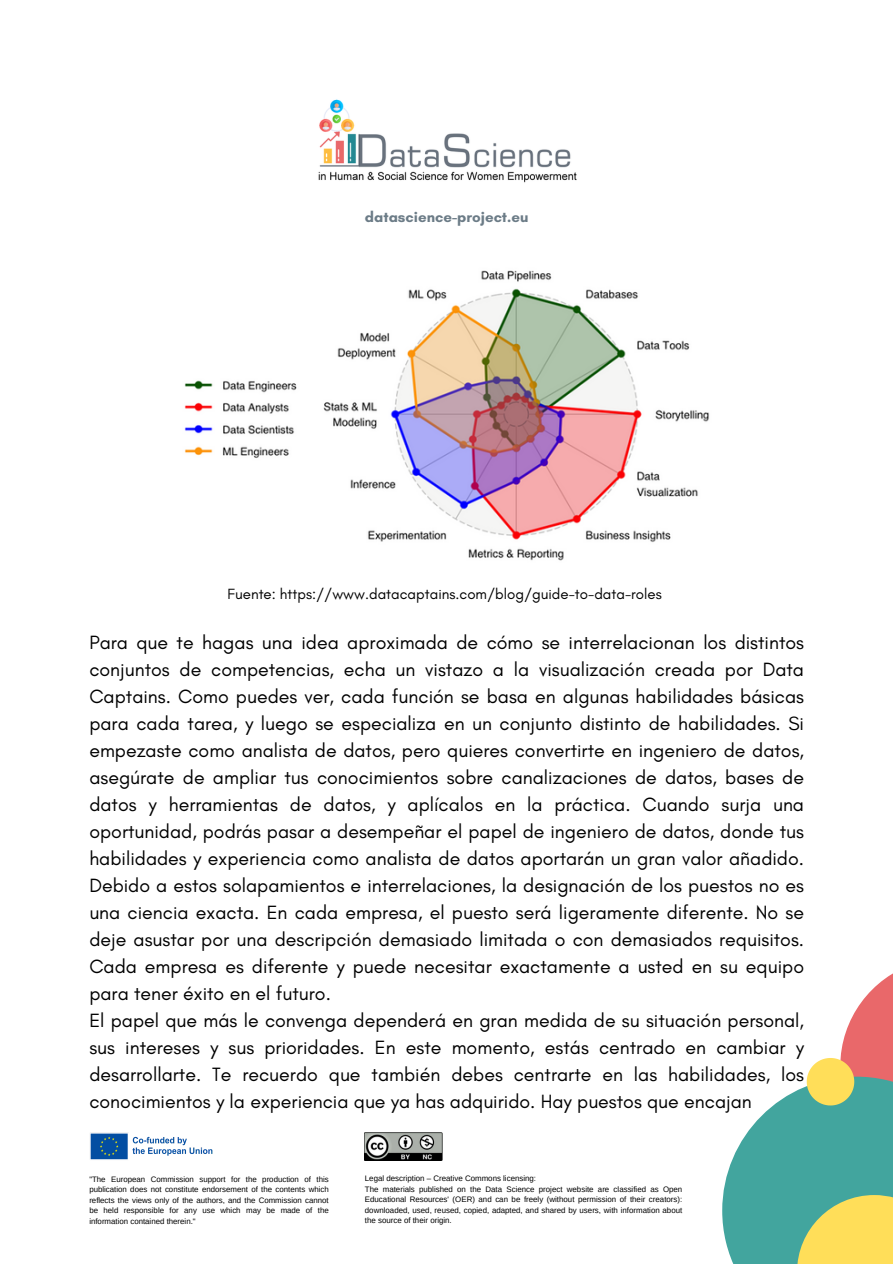
<style>
.page{position:relative;width:893px;height:1264px;background:#fff}
.page>*{position:absolute;margin:0;border:0;box-sizing:border-box;transform-origin:0 0}
.t1{font:19.5px/27px "Glacial Indifference";color:#000;text-align:justify}
.t2{font:15px "Glacial Indifference";color:#000}
.t3{font:700 15px "Glacial Indifference";color:#6c7c87}
.t4{font:7.95px/10.5px "Arimo";color:#000;text-align:justify}
.t5{font:7.8px/10.5px "Arimo";color:#000;text-align:justify}
</style>
<div class="page">
<img style="left:318px;top:99px;width:259px;height:84px">
<img style="left:90px;top:1132px;width:123px;height:28px">
<img style="left:365px;top:1132px;width:77px;height:28px">
<svg style="left:722px;top:974px;width:170px;height:289px"></svg>
<img style="left:184px;top:270px;width:525px;height:291px">
<p class="t3" style="left:365px;top:207px;width:165px">datascience-project.eu</p>
<p class="t2" style="left:228px;top:585px;width:435px">Fuente: https://www.datacaptains.com/blog/guide-to-data-roles</p>
<p class="t1" style="left:89px;top:628px;width:716px">Para que te hagas una idea aproximada de cómo se interrelacionan los distintos conjuntos de competencias, echa un vistazo a la visualización creada por Data Captains. Como puedes ver, cada función se basa en algunas habilidades básicas para cada tarea, y luego se especializa en un conjunto distinto de habilidades. Si empezaste como analista de datos, pero quieres convertirte en ingeniero de datos, asegúrate de ampliar tus conocimientos sobre canalizaciones de datos, bases de datos y herramientas de datos, y aplícalos en la práctica. Cuando surja una oportunidad, podrás pasar a desempeñar el papel de ingeniero de datos, donde tus habilidades y experiencia como analista de datos aportarán un gran valor añadido.<br>Debido a estos solapamientos e interrelaciones, la designación de los puestos no es una ciencia exacta. En cada empresa, el puesto será ligeramente diferente. No se deje asustar por una descripción demasiado limitada o con demasiados requisitos.<br>Cada empresa es diferente y puede necesitar exactamente a usted en su equipo para tener éxito en el futuro.</p>
<p class="t1" style="left:89px;top:1006px;width:716px">El papel que más le convenga dependerá en gran medida de su situación personal, sus intereses y sus prioridades. En este momento, estás centrado en cambiar y desarrollarte. Te recuerdo que también debes centrarte en las habilidades, los conocimientos y la experiencia que ya has adquirido. Hay puestos que encajan</p>
<p class="t5" style="left:89px;top:1173px;width:241px">"The European Commission support for the production of this publication does not constitute endorsement of the contents which reflects the views only of the authors, and the Commission cannot be held responsible for any use which may be made of the information contained therein."</p>
<p class="t4" style="left:365px;top:1173px;width:173px">Legal description – Creative Commons licensing:</p>
<p class="t4" style="left:365px;top:1183px;width:319px">The materials published on the Data Science project website are classified as Open Educational Resources' (OER) and can be freely (without permission of their creators): downloaded, used, reused, copied, adapted, and shared by users, with information about the source of their origin.</p>
</div>
